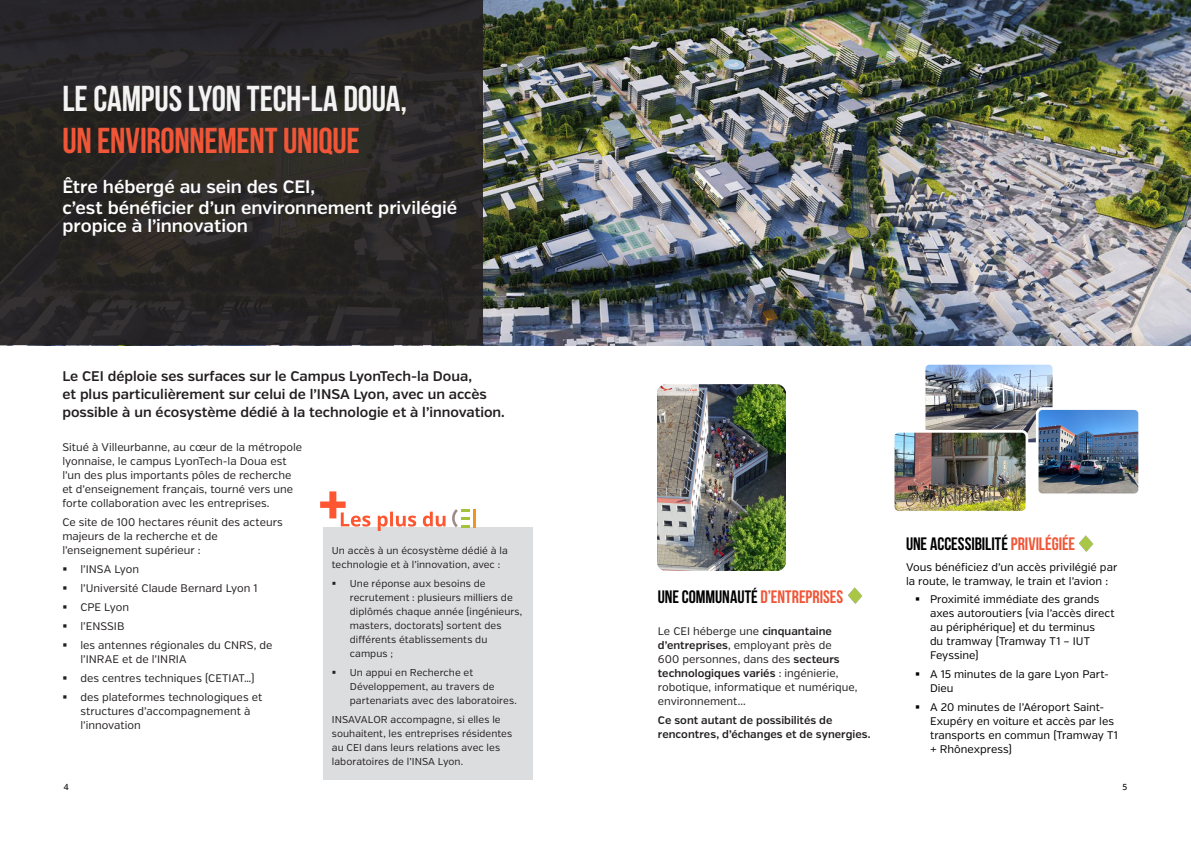
<style>
.page{position:relative;width:1191px;height:842px;background:#fff}
.page>*{position:absolute;margin:0;border:0;box-sizing:border-box;transform-origin:0 0}
.Texte_de_corps_de_page_-_Blanc{font:700 36px "Bebas Neue";letter-spacing:-.005em;color:#f3f3f3}
.Texte_de_corps_de_page_-_Blanc-2{font:700 36px "Bebas Neue";letter-spacing:-.01em;color:#f05637}
.Texte_de_corps_de_page_-_Blanc-3{font:600 18px/18px "Verb";letter-spacing:-.005em;color:#fff}
.Texte_de_corps_de_page_-_Blanc-4{font:700 18px "Bebas Neue";color:#000}
.Extraire_texte_de_citation{font:600 14px/18px "Verb";color:#231f20}
.Texte_de_corps_de_page_-_Noir{font:11px/14px "Verb";color:#231f20}
.Texte_de_corps_de_page_-_Noir-2{font:11px/14px "Verb";color:#000}
.Texte_de_corps_de_page_-_Noir-3{font:600 11px/14px "Verb";letter-spacing:.005em;color:#231f20}
.Texte_de_corps_de_page_-_Noir-4{font:10px/14px "Verb";letter-spacing:.005em;color:#231f20}
.t1{font:600 8.5px "Open Sans";color:#231f20}
.s1{color:#f05637}
.s2{font-weight:600}
</style>
<div class="page">
<div style="left:324px;top:527px;width:209px;height:253px;background:#dcdddf"></div>
<img style="left:1079px;top:535px;width:14px;height:17px">
<img style="left:894px;top:364px;width:245px;height:147px">
<img style="left:848px;top:587px;width:14px;height:17px">
<img style="left:658px;top:384px;width:127px;height:187px">
<svg style="left:452px;top:509px;width:23px;height:18px"></svg>
<svg style="left:320px;top:491px;width:125px;height:39px"></svg>
<img style="left:483px;top:0;width:708px;height:345px">
<div style="left:0;top:0;width:483px;height:345px;background:#231f20"></div>
<p class="Texte_de_corps_de_page_-_Blanc" style="left:62px;top:79px;width:346px">LE CAMPUS LYON TECH-LA DOUA,</p>
<p class="Texte_de_corps_de_page_-_Blanc-2" style="left:62px;top:121px;width:299px">UN ENVIRONNEMENT UNIQUE</p>
<p class="Texte_de_corps_de_page_-_Blanc-3" style="left:62px;top:178px;width:254px">Être hébergé au sein des CEI,</p>
<p class="Texte_de_corps_de_page_-_Blanc-3" style="left:62px;top:199px;width:396px">c’est bénéficier d’un environnement privilégié propice à l’innovation</p>
<p class="Extraire_texte_de_citation" style="left:62px;top:367px;width:444px">Le CEI déploie ses surfaces sur le Campus LyonTech-la Doua,<br>et plus particulièrement sur celui de l’INSA Lyon, avec un accès possible à un écosystème dédié à la technologie et à l’innovation.</p>
<p class="Texte_de_corps_de_page_-_Noir" style="left:62px;top:440px;width:241px">Situé à Villeurbanne, au cœur de la métropole lyonnaise, le campus LyonTech-la Doua est l’un des plus importants pôles de recherche et d’enseignement français, tourné vers une forte collaboration avec les entreprises.</p>
<p class="Texte_de_corps_de_page_-_Noir" style="left:62px;top:515px;width:222px">Ce site de 100 hectares réunit des acteurs majeurs de la recherche et de l’enseignement supérieur :</p>
<p class="Texte_de_corps_de_page_-_Noir" style="left:80px;top:562px;width:60px">l’INSA Lyon</p>
<p class="Texte_de_corps_de_page_-_Noir" style="left:80px;top:581px;width:179px">l’Université Claude Bernard Lyon 1</p>
<p class="Texte_de_corps_de_page_-_Noir" style="left:80px;top:600px;width:50px">CPE Lyon</p>
<p class="Texte_de_corps_de_page_-_Noir" style="left:80px;top:619px;width:46px">l’ENSSIB</p>
<p class="Texte_de_corps_de_page_-_Noir" style="left:80px;top:638px;width:194px">les antennes régionales du CNRS, de l’INRAE et de l’INRIA</p>
<p class="Texte_de_corps_de_page_-_Noir" style="left:80px;top:671px;width:176px">des centres techniques (CETIAT…)</p>
<p class="Texte_de_corps_de_page_-_Noir" style="left:80px;top:690px;width:183px">des plateformes technologiques et structures d’accompagnement à l’innovation</p>
<p class="Texte_de_corps_de_page_-_Noir-4" style="left:332px;top:543px;width:177px">Un accès à un écosystème dédié à la technologie et à l’innovation, avec :</p>
<p class="Texte_de_corps_de_page_-_Noir-4" style="left:350px;top:576px;width:174px">Une réponse aux besoins de recrutement : plusieurs milliers de diplômés chaque année (ingénieurs, masters, doctorats) sortent des différents établissements du campus ;</p>
<p class="Texte_de_corps_de_page_-_Noir-4" style="left:350px;top:665px;width:168px">Un appui en Recherche et<br>Développement, au travers de partenariats avec des laboratoires.</p>
<p class="Texte_de_corps_de_page_-_Noir-4" style="left:332px;top:712px;width:182px">INSAVALOR accompagne, si elles le souhaitent, les entreprises résidentes au CEI dans leurs relations avec les laboratoires de l’INSA Lyon.</p>
<p class="Texte_de_corps_de_page_-_Blanc-4" style="left:658px;top:587px;width:187px">UNE COMMUNAUTÉ <span class="s1">D’ENTREPRISES</span></p>
<p class="Texte_de_corps_de_page_-_Noir" style="left:658px;top:624px;width:201px">Le CEI héberge une <span class="s2">cinquantaine d’entreprises</span>, employant près de<br>600 personnes, dans des <span class="s2">secteurs technologiques variés</span> : ingénierie, robotique, informatique et numérique, environnement...</p>
<p class="Texte_de_corps_de_page_-_Noir-3" style="left:658px;top:713px;width:214px">Ce sont autant de possibilités de rencontres, d’échanges et de synergies.</p>
<p class="Texte_de_corps_de_page_-_Blanc-4" style="left:906px;top:534px;width:171px">UNE ACCESSIBILITÉ <span class="s1">PRIVILÉGIÉE</span></p>
<p class="Texte_de_corps_de_page_-_Noir-2" style="left:906px;top:560px;width:213px">Vous bénéficiez d’un accès privilégié par la route, le tramway, le train et l’avion :</p>
<p class="Texte_de_corps_de_page_-_Noir-2" style="left:930px;top:592px;width:186px">Proximité immédiate des grands axes autoroutiers (via l’accès direct au périphérique) et du terminus<br>du tramway (Tramway T1 – IUT<br>Feyssine)</p>
<p class="Texte_de_corps_de_page_-_Noir-2" style="left:930px;top:667px;width:180px">A 15 minutes de la gare Lyon Part-<br>Dieu</p>
<p class="Texte_de_corps_de_page_-_Noir-2" style="left:930px;top:700px;width:189px">A 20 minutes de l’Aéroport Saint-<br>Exupéry en voiture et accès par les transports en commun (Tramway T1 + Rhônexpress)</p>
<p class="t1" style="left:64px;top:781px;width:6px">4</p>
<p class="t1" style="left:1122px;top:781px;width:6px">5</p>
</div>
